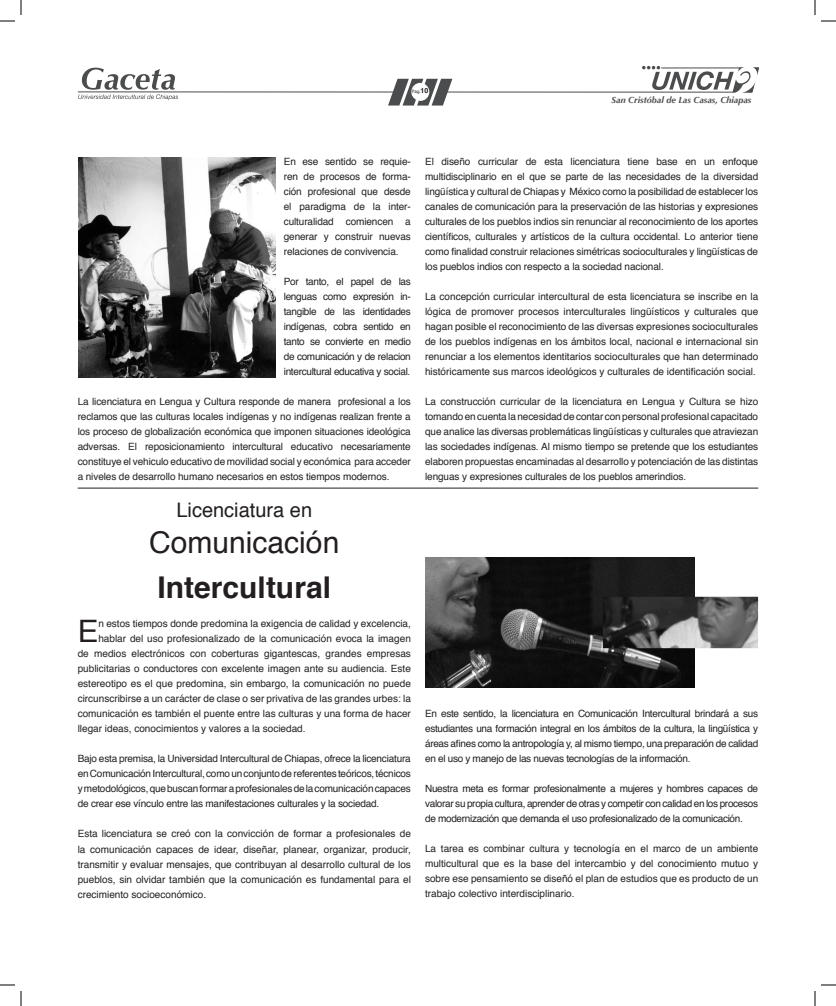
<style>
.page{position:relative;width:836px;height:1006px;background:#fff}
.page>*{position:absolute;margin:0;border:0;box-sizing:border-box;transform-origin:0 0}
.t1{font:30.9px "Helvetica";color:#231f20}
.t2{font:700 30px "Helvetica";color:#231f20}
.t3{font:30px "Helvetica";color:#231f20}
.t4{font:20px "Helvetica";color:#231f20}
.t5{font:10px/15px "Helvetica";color:#231f20;text-align:justify}
.t6{font:italic 700 9px "Optima";color:#4b4c4d}
.t7{font:condensed 5px "Helvetica";color:#231f20}
.s1{font-weight:700;font-stretch:normal;font-size:7px}
</style>
<div class="page">
<img style="left:425px;top:558px;width:269px;height:129px">
<img style="left:78px;top:157px;width:197px;height:220px">
<svg style="left:77px;top:66px;width:682px;height:40px"></svg>
<hr style="left:78px;top:487px;width:680px;height:1px;background:#231f20">
<img style="left:602px;top:596px;width:156px;height:52px">
<svg style="left:0;top:0;width:22px;height:22px"></svg>
<svg style="left:0;top:984px;width:22px;height:22px"></svg>
<svg style="left:814px;top:0;width:22px;height:22px"></svg>
<svg style="left:814px;top:984px;width:22px;height:22px"></svg>
<p class="t7" style="left:412px;top:89px;width:18px">Pag.<span class="s1">10</span></p>
<p class="t6" style="left:611px;top:95px;width:141px">San Cristóbal de Las Casas, Chiapas</p>
<p class="t5" style="left:284px;top:154px;width:129px">En ese sentido se requie&shy;ren de procesos de forma&shy;ción profesional que desde el paradigma de la inter&shy;culturalidad comiencen a generar y construir nuevas relaciones de convivencia.</p>
<p class="t5" style="left:284px;top:274px;width:129px">Por tanto, el papel de las lenguas como expresión in&shy;tangible de las identidades indígenas, cobra sentido en tanto se convierte en medio de comunicación y de relacion intercultural educativa y social.</p>
<p class="t5" style="left:78px;top:394px;width:335px">La licenciatura en Lengua y Cultura responde de manera profesional a los reclamos que las culturas locales indígenas y no indígenas realizan frente a los proceso de globalización económica que imponen situaciones ideológica adversas. El reposicionamiento intercultural educativo necesariamente constituye el vehiculo educativo de movilidad social y económica para acceder a niveles de desarrollo humano necesarios en estos tiempos modernos.</p>
<h3 class="t4" style="left:176px;top:496px;width:137px">Licenciatura en</h3>
<h2 class="t3" style="left:149px;top:522px;width:192px">Comunicación</h2>
<h2 class="t2" style="left:158px;top:567px;width:175px">Intercultural</h2>
<h1 class="t1" style="left:78px;top:611px;width:22px">E</h1>
<p class="t5" style="left:98px;top:617px;width:314px">n estos tiempos donde predomina la exigencia de calidad y excelencia,</p>
<p class="t5" style="left:98px;top:632px;width:314px">hablar del uso profesionalizado de la comunicación evoca la imagen</p>
<p class="t5" style="left:78px;top:647px;width:335px">de medios electrónicos con coberturas gigantescas, grandes empresas</p>
<p class="t5" style="left:78px;top:662px;width:335px">publicitarias o conductores con excelente imagen ante su audiencia. Este</p>
<p class="t5" style="left:78px;top:677px;width:335px">estereotipo es el que predomina, sin embargo, la comunicación no puede</p>
<p class="t5" style="left:78px;top:692px;width:335px">circunscribirse a un carácter de clase o ser privativa de las grandes urbes: la</p>
<p class="t5" style="left:78px;top:707px;width:335px">comunicación es también el puente entre las culturas y una forma de hacer</p>
<p class="t5" style="left:78px;top:722px;width:229px">llegar ideas, conocimientos y valores a la sociedad.</p>
<p class="t5" style="left:78px;top:752px;width:335px">Bajo esta premisa, la Universidad Intercultural de Chiapas, ofrece la licenciatura en Comunicación Intercultural, como un conjunto de referentes teóricos, técnicos y metodológicos, que buscan formar a profesionales de la comunicación capaces de crear ese vínculo entre las manifestaciones culturales y la sociedad.</p>
<p class="t5" style="left:78px;top:827px;width:335px">Esta licenciatura se creó con la convicción de formar a profesionales de la comunicación capaces de idear, diseñar, planear, organizar, producir, transmitir y evaluar mensajes, que contribuyan al desarrollo cultural de los pueblos, sin olvidar también que la comunicación es fundamental para el crecimiento socioeconómico.</p>
<p class="t5" style="left:425px;top:154px;width:335px">El diseño curricular de esta licenciatura tiene base en un enfoque multidisciplinario en el que se parte de las necesidades de la diversidad lingüística y cultural de Chiapas y México como la posibilidad de establecer los canales de comunicación para la preservación de las historias y expresiones culturales de los pueblos indios sin renunciar al reconocimiento de los aportes científicos, culturales y artísticos de la cultura occidental. Lo anterior tiene como finalidad construir relaciones simétricas socioculturales y lingüísticas de los pueblos indios con respecto a la sociedad nacional.</p>
<p class="t5" style="left:425px;top:289px;width:335px">La concepción curricular intercultural de esta licenciatura se inscribe en la lógica de promover procesos interculturales lingüísticos y culturales que hagan posible el reconocimiento de las diversas expresiones socioculturales de los pueblos indígenas en los ámbitos local, nacional e internacional sin renunciar a los elementos identitarios socioculturales que han determinado históricamente sus marcos ideológicos y culturales de identificación social.</p>
<p class="t5" style="left:425px;top:394px;width:335px">La construcción curricular de la licenciatura en Lengua y Cultura se hizo tomando en cuenta la necesidad de contar con personal profesional capacitado que analice las diversas problemáticas lingüísticas y culturales que atraviezan las sociedades indígenas. Al mismo tiempo se pretende que los estudiantes elaboren propuestas encaminadas al desarrollo y potenciación de las distintas lenguas y expresiones culturales de los pueblos amerindios.</p>
<p class="t5" style="left:425px;top:706px;width:335px">En este sentido, la licenciatura en Comunicación Intercultural brindará a sus estudiantes una formación integral en los ámbitos de la cultura, la lingüística y áreas afines como la antropología y, al mismo tiempo, una preparación de calidad en el uso y manejo de las nuevas tecnologías de la información.</p>
<p class="t5" style="left:425px;top:781px;width:335px">Nuestra meta es formar profesionalmente a mujeres y hombres capaces de valorar su propia cultura, aprender de otras y competir con calidad en los procesos de modernización que demanda el uso profesionalizado de la comunicación.</p>
<p class="t5" style="left:425px;top:841px;width:335px">La tarea es combinar cultura y tecnología en el marco de un ambiente multicultural que es la base del intercambio y del conocimiento mutuo y sobre ese pensamiento se diseñó el plan de estudios que es producto de un trabajo colectivo interdisciplinario.</p>
</div>
